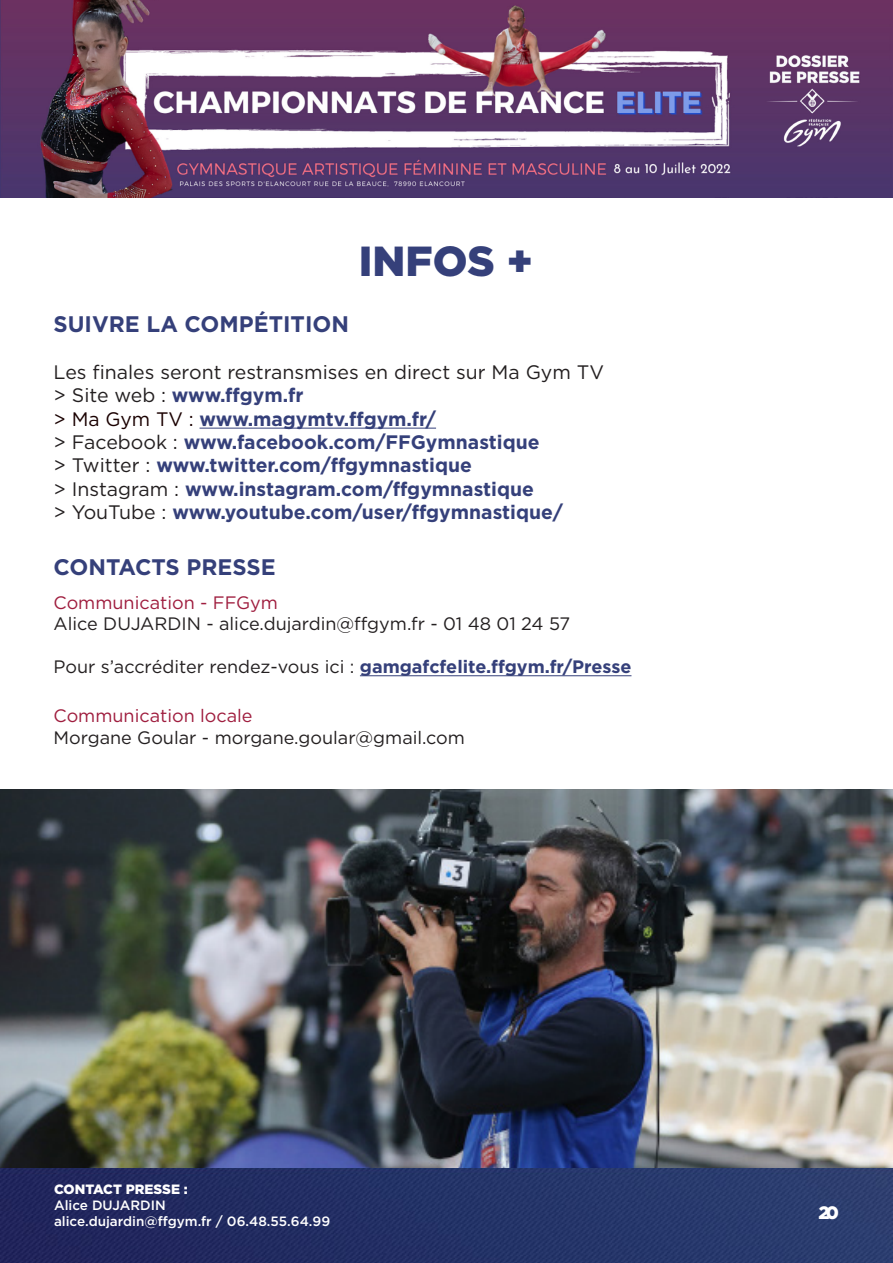
<style>
.page{position:relative;width:893px;height:1263px;background:#fff}
.page>*{position:absolute;margin:0;border:0;box-sizing:border-box;transform-origin:0 0}
.Texte_paragraphe{font:900 42px "Gotham HTF";color:#35407a}
.t1{font:700 22.5px "Gotham HTF";color:#35407a}
.t2{font:900 21px "Gotham HTF";color:#eaeeef}
.t3{font:700 19.5px/23.4px "Gotham HTF";color:#35407a}
.t4{font:19.5px "Gotham HTF";color:#231f20}
.t5{font:18px "Gotham HTF";color:#231f20}
.t6{font:18px "Gotham HTF";color:#9f1d3e}
.t7{font:900 18px "Gotham HTF";color:#fff}
.t8{font:500 13.5px/16.2px "Gotham HTF";color:#fff}
.t9{font:900 13.5px "Gotham HTF";color:#fff}
.s1{font-weight:400;color:#231f20}
.s2{font-weight:400;color:#1a0000}
.s3{font-weight:700;color:#35407a}
</style>
<div class="page">
<img style="left:0;top:790px;width:893px;height:473px">
<img style="left:0;top:0;width:893px;height:197px">
<hr style="left:200px;top:428px;width:236px;height:1px;background:#35407a">
<hr style="left:360px;top:675px;width:271px;height:1px;background:#35407a">
<p class="Texte_paragraphe" style="left:359px;top:237px;width:176px">INFOS +</p>
<p class="t1" style="left:54px;top:311px;width:297px">SUIVRE LA COMPÉTITION</p>
<p class="t4" style="left:54px;top:361px;width:552px">Les finales seront restransmises en direct sur Ma Gym TV</p>
<p class="t3" style="left:54px;top:383px;width:384px"><span class="s1">&gt; Site web :</span> www.ffgym.fr<br><span class="s2">&gt; Ma Gym TV :</span> www.magymtv.ffgym.fr/</p>
<p class="t3" style="left:54px;top:430px;width:487px"><span class="s1">&gt; Facebook :</span> www.facebook.com/FFGymnastique</p>
<p class="t3" style="left:54px;top:453px;width:420px"><span class="s1">&gt; Twitter :</span> www.twitter.com/ffgymnastique</p>
<p class="t3" style="left:54px;top:477px;width:482px"><span class="s1">&gt; Instagram :</span> www.instagram.com/ffgymnastique</p>
<p class="t3" style="left:54px;top:500px;width:511px"><span class="s1">&gt; YouTube :</span> www.youtube.com/user/ffgymnastique/</p>
<p class="t1" style="left:54px;top:554px;width:224px">CONTACTS PRESSE</p>
<p class="t6" style="left:54px;top:592px;width:226px">Communication - FFGym</p>
<p class="t5" style="left:54px;top:614px;width:518px">Alice DUJARDIN - alice.dujardin@ffgym.fr - 01 48 01 24 57</p>
<p class="t5" style="left:54px;top:657px;width:579px">Pour s’accréditer rendez-vous ici : <span class="s3">gamgafcfelite.ffgym.fr/Presse</span></p>
<p class="t6" style="left:54px;top:706px;width:201px">Communication locale</p>
<p class="t5" style="left:54px;top:727px;width:413px">Morgane Goular - morgane.goular@gmail.com</p>
<p class="t9" style="left:54px;top:1181px;width:135px">CONTACT PRESSE :</p>
<p class="t8" style="left:54px;top:1197px;width:278px">Alice DUJARDIN<br>alice.dujardin@ffgym.fr / 06.48.55.64.99</p>
<p class="t7" style="left:819px;top:1202px;width:22px">20</p>
<p class="t2" style="left:39px;top:1206px;width:30px">20</p>
</div>
